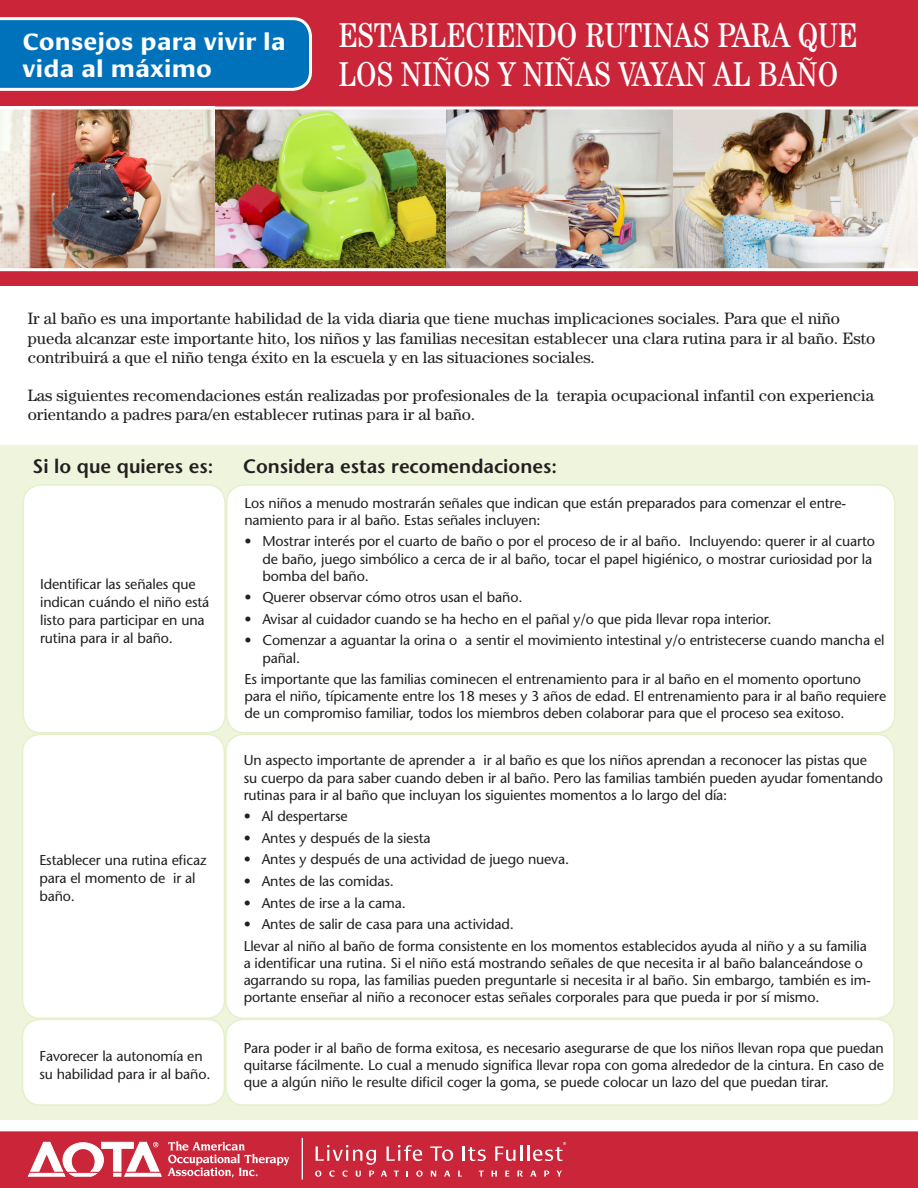
<style>
.page{position:relative;width:918px;height:1188px;background:#fff}
.page>*{position:absolute;margin:0;border:0;box-sizing:border-box;transform-origin:0 0}
.t1{font:condensed 34.5px/39px "Century";color:#fff}
.t2{font:700 24px/27px "Cora";color:#fff}
.t3{font:600 19.5px "Stone Sans";color:#231f20}
.t4{font:16.5px/19.5px "Century";color:#231f20}
.Table_Text{font:14.25px/17.1px "Stone Sans";letter-spacing:-.01em;color:#231f20}
</style>
<div class="page">
<div style="left:0;top:446px;width:918px;height:674px;background:#eef5dc"></div>
<div style="left:0;top:0;width:918px;height:286px;background:#ca2538"></div>
<svg style="left:0;top:17px;width:312px;height:74px;background:#187dc0"></svg>
<div style="left:0;top:1131px;width:918px;height:57px;background:#ca2538"></div>
<svg style="left:28px;top:1141px;width:261px;height:37px"></svg>
<svg style="left:316px;top:1145px;width:60px;height:20px"></svg>
<svg style="left:387px;top:1145px;width:35px;height:16px"></svg>
<svg style="left:430px;top:1146px;width:23px;height:15px"></svg>
<svg style="left:463px;top:1146px;width:23px;height:15px"></svg>
<svg style="left:315px;top:1171px;width:6px;height:6px"></svg>
<svg style="left:329px;top:1171px;width:6px;height:6px"></svg>
<svg style="left:342px;top:1171px;width:6px;height:6px"></svg>
<svg style="left:356px;top:1171px;width:5px;height:6px"></svg>
<svg style="left:369px;top:1171px;width:5px;height:6px"></svg>
<svg style="left:381px;top:1171px;width:6px;height:6px"></svg>
<svg style="left:394px;top:1171px;width:5px;height:6px"></svg>
<svg style="left:416px;top:1171px;width:7px;height:6px"></svg>
<svg style="left:431px;top:1171px;width:5px;height:6px"></svg>
<svg style="left:444px;top:1171px;width:6px;height:6px"></svg>
<svg style="left:458px;top:1171px;width:4px;height:6px"></svg>
<svg style="left:479px;top:1171px;width:5px;height:6px"></svg>
<svg style="left:492px;top:1171px;width:5px;height:6px"></svg>
<svg style="left:505px;top:1171px;width:4px;height:6px"></svg>
<svg style="left:517px;top:1171px;width:6px;height:6px"></svg>
<svg style="left:530px;top:1171px;width:6px;height:6px"></svg>
<svg style="left:544px;top:1171px;width:5px;height:6px"></svg>
<svg style="left:556px;top:1171px;width:6px;height:6px"></svg>
<svg style="left:495px;top:1142px;width:71px;height:19px"></svg>
<hr style="left:302px;top:1138px;width:1px;height:42px;background:#fff">
<div style="left:23px;top:485px;width:202px;height:248px;background:#fff;border-radius:18px"></div>
<div style="left:22px;top:484px;width:204px;height:249px;border:2px solid #e6f0cb;border-radius:18px"></div>
<div style="left:227px;top:485px;width:668px;height:248px;background:#fff;border-radius:18px"></div>
<div style="left:226px;top:484px;width:670px;height:249px;border:2px solid #e6f0cb;border-radius:18px"></div>
<img style="left:446px;top:110px;width:228px;height:158px">
<img style="left:215px;top:109px;width:231px;height:159px">
<img style="left:674px;top:109px;width:244px;height:159px">
<img style="left:0;top:110px;width:215px;height:158px">
<hr style="left:0;top:106px;width:918px;height:3px;background:#fff">
<hr style="left:0;top:268px;width:918px;height:3px;background:#fff">
<div style="left:22px;top:734px;width:202px;height:284px;background:#fff;border-radius:18px"></div>
<div style="left:22px;top:734px;width:203px;height:285px;border:2px solid #e6f0cb;border-radius:18px"></div>
<div style="left:226px;top:734px;width:668px;height:284px;background:#fff;border-radius:18px"></div>
<div style="left:225px;top:734px;width:670px;height:285px;border:2px solid #e6f0cb;border-radius:18px"></div>
<div style="left:22px;top:1019px;width:202px;height:86px;background:#fff;border-radius:18px"></div>
<div style="left:22px;top:1019px;width:203px;height:87px;border:2px solid #e6f0cb;border-radius:18px"></div>
<div style="left:226px;top:1019px;width:668px;height:86px;background:#fff;border-radius:18px"></div>
<div style="left:225px;top:1019px;width:670px;height:87px;border:2px solid #e6f0cb;border-radius:18px"></div>
<p class="t2" style="left:22px;top:29px;width:265px">Consejos para vivir la vida al máximo</p>
<p class="t1" style="left:338px;top:15px;width:520px">ESTABLECIENDO RUTINAS PARA QUE<br>LOS NIÑOS Y NIÑAS VAYAN AL BAÑO</p>
<p class="t4" style="left:28px;top:308px;width:849px">Ir al baño es una importante habilidad de la vida diaria que tiene muchas implicaciones sociales. Para que el niño pueda alcanzar este importante hito, los niños y las familias necesitan establecer una clara rutina para ir al baño. Esto contribuirá a que el niño tenga éxito en la escuela y en las situaciones sociales.</p>
<p class="t4" style="left:28px;top:385px;width:848px">Las siguientes recomendaciones están realizadas por profesionales de la terapia ocupacional infantil con experiencia orientando a padres para/en establecer rutinas para ir al baño.</p>
<p class="t3" style="left:33px;top:455px;width:182px">Si lo que quieres es:</p>
<p class="t3" style="left:243px;top:455px;width:315px">Considera estas recomendaciones:</p>
<p class="Table_Text" style="left:40px;top:576px;width:171px;line-height:18px">Identificar las señales que indican cuándo el niño está listo para participar en una rutina para ir al baño.</p>
<p class="Table_Text" style="left:39px;top:851px;width:169px;line-height:18px">Establecer una rutina eficaz para el momento de ir al baño.</p>
<p class="Table_Text" style="left:244px;top:494px;width:603px">Los niños a menudo mostrarán señales que indican que están preparados para comenzar el entre&shy;namiento para ir al baño. Estas señales incluyen:</p>
<p class="Table_Text" style="left:262px;top:533px;width:614px;text-indent:-18px">• Mostrar interés por el cuarto de baño o por el proceso de ir al baño. Incluyendo: querer ir al cuarto de baño, juego simbólico a cerca de ir al baño, tocar el papel higiénico, o mostrar curiosidad por la bomba del baño.</p>
<p class="Table_Text" style="left:244px;top:589px;width:280px">• Querer observar cómo otros usan el baño.</p>
<p class="Table_Text" style="left:244px;top:610px;width:529px">• Avisar al cuidador cuando se ha hecho en el pañal y/o que pida llevar ropa interior.</p>
<p class="Table_Text" style="left:262px;top:632px;width:624px;text-indent:-18px">• Comenzar a aguantar la orina o a sentir el movimiento intestinal y/o entristecerse cuando mancha el pañal.</p>
<p class="Table_Text" style="left:244px;top:671px;width:643px">Es importante que las familias cominecen el entrenamiento para ir al baño en el momento oportuno para el niño, típicamente entre los 18 meses y 3 años de edad. El entrenamiento para ir al baño requiere de un compromiso familiar, todos los miembros deben colaborar para que el proceso sea exitoso.</p>
<p class="Table_Text" style="left:244px;top:752px;width:641px">Un aspecto importante de aprender a ir al baño es que los niños aprendan a reconocer las pistas que su cuerpo da para saber cuando deben ir al baño. Pero las familias también pueden ayudar fomentando rutinas para ir al baño que incluyan los siguientes momentos a lo largo del día:</p>
<p class="Table_Text" style="left:244px;top:808px;width:106px">• Al despertarse</p>
<p class="Table_Text" style="left:244px;top:829px;width:189px">• Antes y después de la siesta</p>
<p class="Table_Text" style="left:244px;top:851px;width:327px">• Antes y después de una actividad de juego nueva.</p>
<p class="Table_Text" style="left:244px;top:873px;width:152px">• Antes de las comidas.</p>
<p class="Table_Text" style="left:244px;top:894px;width:164px">• Antes de irse a la cama.</p>
<p class="Table_Text" style="left:244px;top:916px;width:272px">• Antes de salir de casa para una actividad.</p>
<p class="Table_Text" style="left:244px;top:937px;width:629px">Llevar al niño al baño de forma consistente en los momentos establecidos ayuda al niño y a su familia a identificar una rutina. Si el niño está mostrando señales de que necesita ir al baño balanceándose o agarrando su ropa, las familias pueden preguntarle si necesita ir al baño. Sin embargo, también es im&shy;portante enseñar al niño a reconocer estas señales corporales para que pueda ir por sí mismo.</p>
<p class="Table_Text" style="left:39px;top:1047px;width:173px;line-height:18px">Favorecer la autonomía en su habilidad para ir al baño.</p>
<p class="Table_Text" style="left:244px;top:1039px;width:642px;text-align:justify">Para poder ir al baño de forma exitosa, es necesario asegurarse de que los niños llevan ropa que puedan quitarse fácilmente. Lo cual a menudo significa llevar ropa con goma alrededor de la cintura. En caso de que a algún niño le resulte dificil coger la goma, se puede colocar un lazo del que puedan tirar.</p>
</div>
